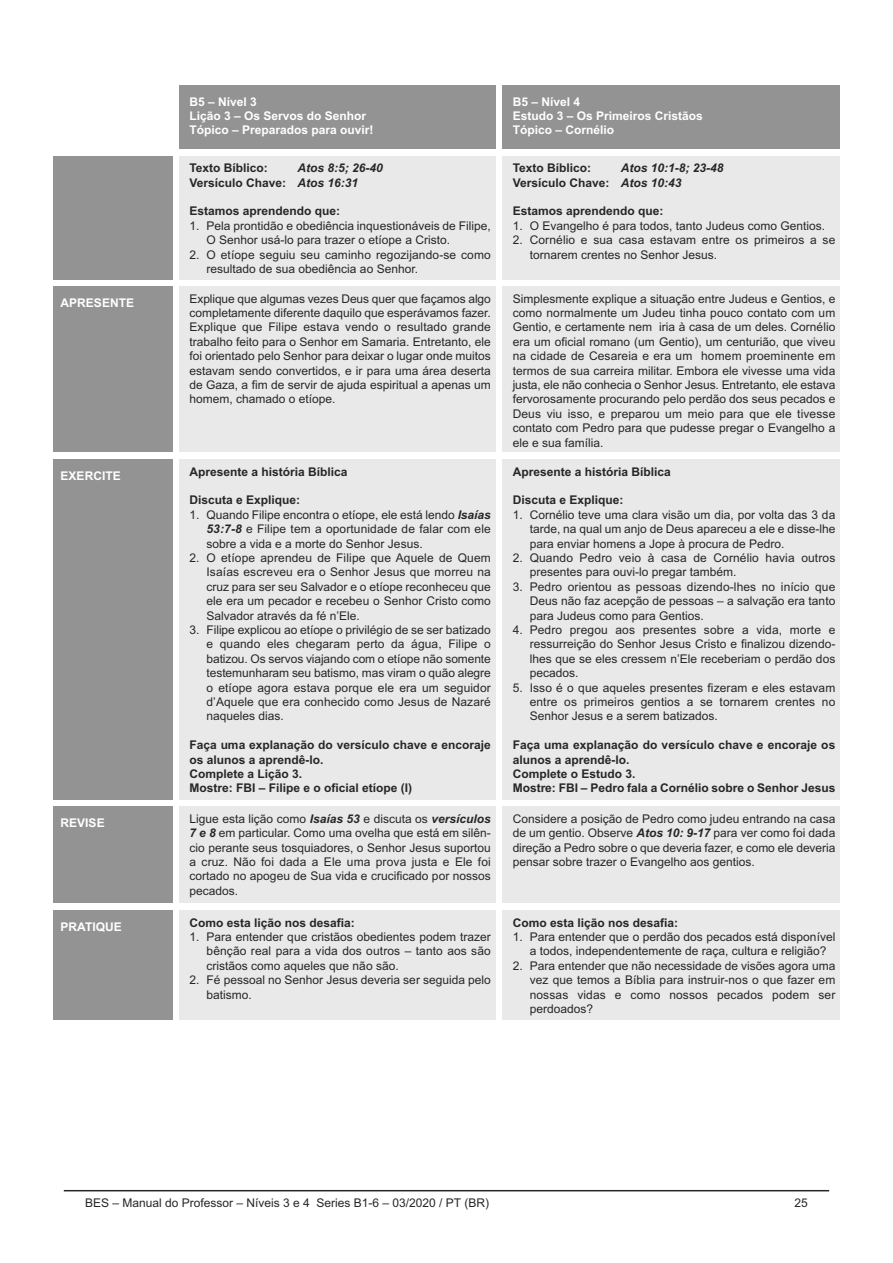
<style>
.page{position:relative;width:893px;height:1263px;background:#fff}
.page>*{position:absolute;margin:0;border:0;box-sizing:border-box;transform-origin:0 0}
.t1{font:12px/14.4px "Arial";color:#272627;text-align:justify}
.t2{font:700 12px/14.4px "Arial";color:#272627}
.t3{font:700 12px/14.4px "Arial";color:#fff}
.t4{font:italic 700 12px/14.4px "Arial";color:#272627}
.s1{font-style:normal}
.s2{font-weight:700;font-style:italic}
</style>
<div class="page">
<hr style="left:64px;top:1190px;width:765px;height:1px;background:#272627">
<div style="left:179px;top:85px;width:316px;height:64px;background:#939393"></div>
<div style="left:502px;top:85px;width:338px;height:64px;background:#939393"></div>
<div style="left:53px;top:156px;width:119px;height:123px;background:#939393"></div>
<div style="left:179px;top:156px;width:316px;height:123px;background:#e9e9e9"></div>
<div style="left:502px;top:156px;width:338px;height:123px;background:#e9e9e9"></div>
<div style="left:53px;top:286px;width:119px;height:166px;background:#939393"></div>
<div style="left:179px;top:286px;width:316px;height:166px;background:#e9e9e9"></div>
<div style="left:502px;top:286px;width:338px;height:166px;background:#e9e9e9"></div>
<div style="left:53px;top:459px;width:119px;height:340px;background:#939393"></div>
<div style="left:179px;top:459px;width:316px;height:340px;background:#e9e9e9"></div>
<div style="left:502px;top:459px;width:338px;height:340px;background:#e9e9e9"></div>
<div style="left:53px;top:806px;width:119px;height:97px;background:#939393"></div>
<div style="left:179px;top:806px;width:316px;height:97px;background:#e9e9e9"></div>
<div style="left:502px;top:806px;width:338px;height:97px;background:#e9e9e9"></div>
<div style="left:53px;top:910px;width:119px;height:110px;background:#939393"></div>
<div style="left:179px;top:910px;width:316px;height:110px;background:#e9e9e9"></div>
<div style="left:502px;top:910px;width:338px;height:110px;background:#e9e9e9"></div>
<p class="t3" style="left:190px;top:94px;width:186px">B5 – Nível 3<br>Lição 3 – Os Servos do Senhor<br>Tópico – Preparados para ouvir!</p>
<p class="t3" style="left:513px;top:94px;width:192px">B5 – Nível 4<br>Estudo 3 – Os Primeiros Cristãos<br>Tópico – Cornélio</p>
<p class="t2" style="left:190px;top:161px;width:80px">Texto Bíblico:</p>
<p class="t2" style="left:513px;top:161px;width:80px">Texto Bíblico:</p>
<p class="t4" style="left:513px;top:161px;width:212px;text-indent:108px">Atos 10:1-8; 23-48<br><span class="s1">Versículo Chave:</span> Atos 10:43</p>
<p class="t2" style="left:513px;top:204px;width:152px">Estamos aprendendo que:</p>
<p class="t1" style="left:513px;top:218px;width:314px">1. O Evangelho é para todos, tanto Judeus como Gentios.</p>
<p class="t1" style="left:530px;top:233px;width:307px;text-indent:-17px">2. Cornélio e sua casa estavam entre os primeiros a se tornarem crentes no Senhor Jesus.</p>
<p class="t4" style="left:190px;top:161px;width:195px;text-indent:108px">Atos 8:5; 26-40<br><span class="s1">Versículo Chave:</span> Atos 16:31</p>
<p class="t2" style="left:190px;top:204px;width:152px">Estamos aprendendo que:</p>
<p class="t1" style="left:207px;top:218px;width:286px;text-indent:-17px">1. Pela prontidão e obediência inquestionáveis de Filipe,<br>O Senhor usá-lo para trazer o etíope a Cristo.</p>
<p class="t1" style="left:207px;top:247px;width:286px;text-indent:-17px">2. O etíope seguiu seu caminho regozijando-se como resultado de sua obediência ao Senhor.</p>
<p class="t3" style="left:61px;top:296px;width:75px">APRESENTE</p>
<p class="t1" style="left:190px;top:291px;width:303px">Explique que algumas vezes Deus quer que façamos algo completamente diferente daquilo que esperávamos fazer.<br>Explique que Filipe estava vendo o resultado grande trabalho feito para o Senhor em Samaria. Entretanto, ele foi orientado pelo Senhor para deixar o lugar onde muitos estavam sendo convertidos, e ir para uma área deserta de Gaza, a fim de servir de ajuda espiritual a apenas um homem, chamado o etíope.</p>
<p class="t1" style="left:513px;top:291px;width:324px">Simplesmente explique a situação entre Judeus e Gentios, e como normalmente um Judeu tinha pouco contato com um Gentio, e certamente nem iria à casa de um deles. Cornélio era um oficial romano (um Gentio), um centurião, que viveu na cidade de Cesareia e era um homem proeminente em termos de sua carreira militar. Embora ele vivesse uma vida justa, ele não conhecia o Senhor Jesus. Entretanto, ele estava fervorosamente procurando pelo perdão dos seus pecados e Deus viu isso, e preparou um meio para que ele tivesse contato com Pedro para que pudesse pregar o Evangelho a ele e sua família.</p>
<p class="t3" style="left:61px;top:469px;width:62px">EXERCITE</p>
<p class="t2" style="left:190px;top:464px;width:160px">Apresente a história Bíblica</p>
<p class="t2" style="left:190px;top:493px;width:112px">Discuta e Explique:</p>
<p class="t1" style="left:207px;top:507px;width:286px;text-indent:-17px">1. Quando Filipe encontra o etíope, ele está lendo <span class="s2">Isaías 53:7-8</span> e Filipe tem a oportunidade de falar com ele sobre a vida e a morte do Senhor Jesus.</p>
<p class="t1" style="left:207px;top:551px;width:286px;text-indent:-17px">2. O etíope aprendeu de Filipe que Aquele de Quem Isaías escreveu era o Senhor Jesus que morreu na cruz para ser seu Salvador e o etíope reconheceu que ele era um pecador e recebeu o Senhor Cristo como Salvador através da fé n’Ele.</p>
<p class="t1" style="left:207px;top:623px;width:286px;text-indent:-17px">3. Filipe explicou ao etíope o privilégio de se ser batizado e quando eles chegaram perto da água, Filipe o batizou. Os servos viajando com o etíope não somente testemunharam seu batismo, mas viram o quão alegre o etíope agora estava porque ele era um seguidor d’Aquele que era conhecido como Jesus de Nazaré naqueles dias.</p>
<p class="t2" style="left:190px;top:738px;width:303px">Faça uma explanação do versículo chave e encoraje os alunos a aprendê-lo.<br>Complete a Lição 3.<br>Mostre: FBI – Filipe e o oficial etíope (I)</p>
<p class="t2" style="left:513px;top:464px;width:160px">Apresente a história Bíblica</p>
<p class="t2" style="left:513px;top:493px;width:112px">Discuta e Explique:</p>
<p class="t1" style="left:530px;top:507px;width:307px;text-indent:-17px">1. Cornélio teve uma clara visão um dia, por volta das 3 da tarde, na qual um anjo de Deus apareceu a ele e disse-lhe para enviar homens a Jope à procura de Pedro.</p>
<p class="t1" style="left:530px;top:551px;width:307px;text-indent:-17px">2. Quando Pedro veio à casa de Cornélio havia outros presentes para ouvi-lo pregar também.</p>
<p class="t1" style="left:530px;top:579px;width:307px;text-indent:-17px">3. Pedro orientou as pessoas dizendo-lhes no início que Deus não faz acepção de pessoas – a salvação era tanto para Judeus como para Gentios.</p>
<p class="t1" style="left:530px;top:623px;width:307px;text-indent:-17px">4. Pedro pregou aos presentes sobre a vida, morte e ressurreição do Senhor Jesus Cristo e finalizou dizendo&shy;lhes que se eles cressem n’Ele receberiam o perdão dos pecados.</p>
<p class="t1" style="left:530px;top:680px;width:307px;text-indent:-17px">5. Isso é o que aqueles presentes fizeram e eles estavam entre os primeiros gentios a se tornarem crentes no Senhor Jesus e a serem batizados.</p>
<p class="t2" style="left:513px;top:738px;width:324px">Faça uma explanação do versículo chave e encoraje os alunos a aprendê-lo.<br>Complete o Estudo 3.<br>Mostre: FBI – Pedro fala a Cornélio sobre o Senhor Jesus</p>
<p class="t3" style="left:61px;top:816px;width:46px">REVISE</p>
<p class="t1" style="left:190px;top:811px;width:303px">Ligue esta lição como <span class="s2">Isaías 53</span> e discuta os <span class="s2">versículos 7 e 8</span> em particular. Como uma ovelha que está em silên&shy;cio perante seus tosquiadores, o Senhor Jesus suportou a cruz. Não foi dada a Ele uma prova justa e Ele foi cortado no apogeu de Sua vida e crucificado por nossos pecados.</p>
<p class="t1" style="left:513px;top:811px;width:324px">Considere a posição de Pedro como judeu entrando na casa de um gentio. Observe <span class="s2">Atos 10: 9-17</span> para ver como foi dada direção a Pedro sobre o que deveria fazer, e como ele deveria pensar sobre trazer o Evangelho aos gentios.</p>
<p class="t3" style="left:61px;top:920px;width:63px">PRATIQUE</p>
<p class="t2" style="left:190px;top:915px;width:167px">Como esta lição nos desafia:</p>
<p class="t1" style="left:207px;top:930px;width:286px;text-indent:-17px">1. Para entender que cristãos obedientes podem trazer bênção real para a vida dos outros – tanto aos são cristãos como aqueles que não são.</p>
<p class="t1" style="left:207px;top:973px;width:286px;text-indent:-17px">2. Fé pessoal no Senhor Jesus deveria ser seguida pelo batismo.</p>
<p class="t2" style="left:513px;top:915px;width:167px">Como esta lição nos desafia:</p>
<p class="t1" style="left:530px;top:930px;width:307px;text-indent:-17px">1. Para entender que o perdão dos pecados está disponível a todos, independentemente de raça, cultura e religião?</p>
<p class="t1" style="left:530px;top:958px;width:307px;text-indent:-17px">2. Para entender que não necessidade de visões agora uma vez que temos a Bíblia para instruir-nos o que fazer em nossas vidas e como nossos pecados podem ser perdoados?</p>
<p class="t1" style="left:85px;top:1195px;width:405px">BES – Manual do Professor – Níveis 3 e 4 Series B1-6 – 03/2020 / PT (BR)</p>
<p class="t1" style="left:795px;top:1195px;width:15px">25</p>
</div>
